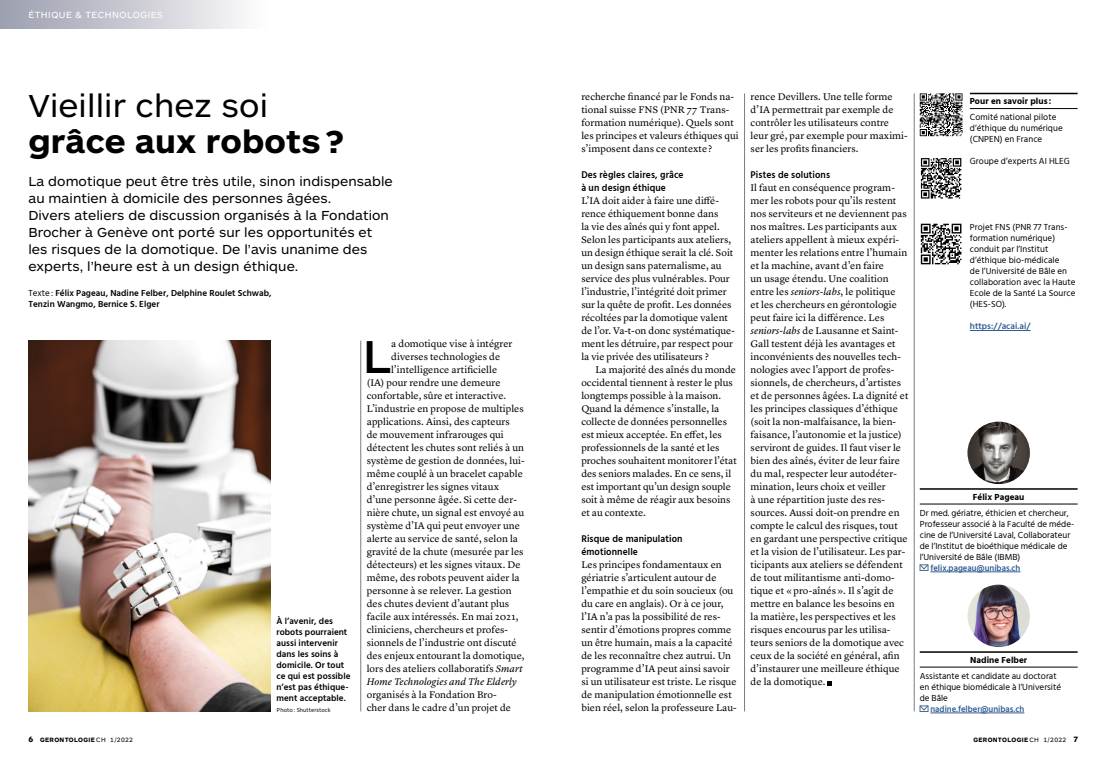
<style>
.page{position:relative;width:1106px;height:766px;background:#fff}
.page>*{position:absolute;margin:0;border:0;box-sizing:border-box;transform-origin:0 0}
.t1{font:500 47.9px "ARS Maquette Pro";color:#000}
.t2{font:33px "ARS Maquette Pro";letter-spacing:.005em;color:#000}
.t3{font:700 33px "ARS Maquette Pro";letter-spacing:.005em;color:#000}
.t4{font:13.6px/17px "ARS Maquette Pro";letter-spacing:.005em;color:#000}
.t5{font:10px/13px "Lyon Text";letter-spacing:.005em;color:#000}
.t6{font:600 10px/13px "Hind Siliguri";letter-spacing:.01em;color:#000;scale:.95 1}
.t7{font:italic 10px "Lyon Text";color:#000}
.t8{font:9.2px "ARS Maquette Pro";letter-spacing:.05em;color:#fff}
.t9{font:9px/11px "Hind Siliguri";color:#000}
.t10{font:600 9px/11px "Hind Siliguri";letter-spacing:.005em;color:#000}
.t11{font:600 9px "Hind Siliguri";color:#325d95;scale:.95 1}
.t12{font:700 9px "Hind Siliguri";letter-spacing:.005em;color:#000}
.t13{font:600 9px "Hind Siliguri";color:#325d95}
.t14{font:700 6.5px "ARS Maquette Pro";letter-spacing:.05em;color:#000}
.t15{font:6px "Hind Siliguri";letter-spacing:.015em;color:#000}
.s1{font-weight:400}
.s2{font-style:italic}
.s3{font-size:8px}
</style>
<div class="page">
<div style="left:0;top:0;width:269px;height:28px;background:linear-gradient(to right,#9a9dae,#fefdfe)"></div>
<svg style="left:827px;top:681px;width:4px;height:4px"></svg>
<hr style="left:969px;top:93px;width:108px;height:1px;background:#000">
<hr style="left:969px;top:108px;width:108px;height:1px;background:#000">
<hr style="left:969px;top:330px;width:61px;height:1px;background:#325d95">
<svg style="left:920px;top:158px;width:42px;height:41px"></svg>
<svg style="left:921px;top:158px;width:40px;height:40px"></svg>
<svg style="left:920px;top:223px;width:42px;height:42px"></svg>
<svg style="left:920px;top:224px;width:41px;height:40px"></svg>
<img style="left:967px;top:584px;width:62px;height:63px;border-radius:31px">
<img style="left:967px;top:421px;width:62px;height:63px;border-radius:31px">
<hr style="left:919px;top:488px;width:158px;height:1px;background:#000">
<hr style="left:919px;top:503px;width:158px;height:1px;background:#000">
<hr style="left:930px;top:571px;width:90px;height:1px;background:#325d95">
<svg style="left:919px;top:564px;width:9px;height:5px"></svg>
<hr style="left:919px;top:651px;width:158px;height:1px;background:#000">
<hr style="left:919px;top:666px;width:158px;height:1px;background:#000">
<hr style="left:930px;top:712px;width:94px;height:1px;background:#325d95">
<svg style="left:919px;top:705px;width:9px;height:5px"></svg>
<hr style="left:744px;top:93px;width:1px;height:618px;background:#807c7a">
<hr style="left:360px;top:340px;width:1px;height:371px;background:#807c7a">
<hr style="left:914px;top:93px;width:1px;height:618px;background:#807c7a">
<img style="left:28px;top:340px;width:243px;height:371px">
<svg style="left:919px;top:93px;width:43px;height:43px"></svg>
<p class="t8" style="left:28px;top:9px;width:136px">ÉTHIQUE &amp; TECHNOLOGIES</p>
<h2 class="t2" style="left:28px;top:84px;width:241px">Vieillir chez soi</h2>
<h2 class="t3" style="left:28px;top:120px;width:317px">grâce aux robots?</h2>
<p class="t4" style="left:28px;top:172px;width:366px">La domotique peut être très utile, sinon indispensable au maintien à domicile des personnes âgées.<br>Divers ateliers de discussion organisés à la Fondation Brocher à Genève ont porté sur les opportunités et les risques de la domotique. De l’avis unanime des experts, l’heure est à un design éthique.</p>
<p class="t10" style="left:28px;top:287px;width:245px"><span class="s1">Texte :</span> Félix Pageau, Nadine Felber, Delphine Roulet Schwab,<br>Tenzin Wangmo, Bernice S. Elger</p>
<h1 class="t1" style="left:363px;top:325px;width:30px">L</h1>
<p class="t5" style="left:391px;top:336px;width:123px">a domotique vise à intégrer</p>
<p class="t5" style="left:391px;top:349px;width:111px">diverses technologies de</p>
<p class="t5" style="left:391px;top:362px;width:108px">l’intelligence artificielle</p>
<p class="t5" style="left:367px;top:375px;width:135px">(IA) pour rendre une demeure</p>
<p class="t5" style="left:367px;top:388px;width:141px">confortable, sûre et interactive.</p>
<p class="t5" style="left:367px;top:401px;width:158px">L’industrie en propose de multiples</p>
<p class="t5" style="left:367px;top:414px;width:144px">applications. Ainsi, des capteurs</p>
<p class="t5" style="left:367px;top:427px;width:138px">de mouvement infrarouges qui</p>
<p class="t5" style="left:367px;top:440px;width:159px">détectent les chutes sont reliés à un</p>
<p class="t5" style="left:367px;top:453px;width:159px">système de gestion de données, lui-</p>
<p class="t5" style="left:367px;top:466px;width:158px">même couplé à un bracelet capable</p>
<p class="t5" style="left:367px;top:479px;width:134px">d’enregistrer les signes vitaux</p>
<p class="t5" style="left:367px;top:492px;width:152px">d’une personne âgée. Si cette der-</p>
<p class="t5" style="left:367px;top:505px;width:159px">nière chute, un signal est envoyé au</p>
<p class="t5" style="left:367px;top:518px;width:155px">système d’IA qui peut envoyer une</p>
<p class="t5" style="left:367px;top:531px;width:153px">alerte au service de santé, selon la</p>
<p class="t5" style="left:367px;top:544px;width:158px">gravité de la chute (mesurée par les</p>
<p class="t5" style="left:367px;top:557px;width:155px">détecteurs) et les signes vitaux. De</p>
<p class="t5" style="left:367px;top:570px;width:154px">même, des robots peuvent aider la</p>
<p class="t5" style="left:367px;top:583px;width:146px">personne à se relever. La gestion</p>
<p class="t5" style="left:367px;top:596px;width:144px">des chutes devient d’autant plus</p>
<p class="t5" style="left:367px;top:609px;width:153px">facile aux intéressés. En mai 2021,</p>
<p class="t5" style="left:367px;top:622px;width:143px">cliniciens, chercheurs et profes-</p>
<p class="t5" style="left:367px;top:635px;width:151px">sionnels de l’industrie ont discuté</p>
<p class="t5" style="left:367px;top:648px;width:159px">des enjeux entourant la domotique,</p>
<p class="t5" style="left:367px;top:661px;width:158px">lors des ateliers collaboratifs <span class="s2">Smart</span></p>
<p class="t7" style="left:367px;top:674px;width:151px">Home Technologies and The Elderly</p>
<p class="t5" style="left:367px;top:687px;width:146px">organisés à la Fondation Bro&shy;cher dans le cadre d’un projet de</p>
<p class="t10" style="left:276px;top:615px;width:76px">À l’avenir, des robots pourraient aussi intervenir dans les soins à domicile. Or tout ce qui est possible n’est pas éthique&shy;ment acceptable.</p>
<p class="t15" style="left:277px;top:705px;width:55px">Photo : Shutterstock</p>
<p class="t5" style="left:581px;top:89px;width:159px">recherche financé par le Fonds na&shy;tional suisse FNS (PNR 77 Trans&shy;formation numérique). Quels sont les principes et valeurs éthiques qui s’imposent dans ce contexte ?</p>
<p class="t6" style="left:581px;top:168px;width:109px">Des règles claires, grâce à un design éthique</p>
<p class="t5" style="left:581px;top:193px;width:155px">L’IA doit aider à faire une diffé&shy;rence éthiquement bonne dans<br>la vie des aînés qui y font appel.<br>Selon les participants aux ateliers, un design éthique serait la clé. Soit un design sans paternalisme, au service des plus vulnérables. Pour l’industrie, l’intégrité doit primer sur la quête de profit. Les données récoltées par la domotique valent de l’or. Va-t-on donc systématique&shy;ment les détruire, par respect pour la vie privée des utilisateurs ?</p>
<p class="t5" style="left:581px;top:362px;width:157px;text-indent:14px">La majorité des aînés du monde occidental tiennent à rester le plus longtemps possible à la maison.<br>Quand la démence s’installe, la collecte de données personnelles est mieux acceptée. En effet, les professionnels de la santé et les proches souhaitent monitorer l’état des seniors malades. En ce sens, il est important qu’un design souple soit à même de réagir aux besoins et au contexte.</p>
<p class="t6" style="left:581px;top:532px;width:108px">Risque de manipulation émotionnelle</p>
<p class="t5" style="left:581px;top:557px;width:157px">Les principes fondamentaux en gériatrie s’articulent autour de l’empathie et du soin soucieux (ou du care en anglais). Or à ce jour, l’IA n’a pas la possibilité de res&shy;sentir d’émotions propres comme un être humain, mais a la capacité de les reconnaître chez autrui. Un programme d’IA peut ainsi savoir si un utilisateur est triste. Le risque de manipulation émotionnelle est bien réel, selon la professeure Lau-</p>
<p class="t5" style="left:750px;top:89px;width:159px">rence Devillers. Une telle forme d’IA permettrait par exemple de contrôler les utilisateurs contre leur gré, par exemple pour maximi&shy;ser les profits financiers.</p>
<p class="t6" style="left:750px;top:168px;width:85px">Pistes de solutions</p>
<p class="t5" style="left:750px;top:180px;width:159px">Il faut en conséquence program&shy;mer les robots pour qu’ils restent nos serviteurs et ne deviennent pas nos maîtres. Les participants aux ateliers appellent à mieux expéri&shy;menter les relations entre l’humain et la machine, avant d’en faire<br>un usage étendu. Une coalition entre les <span class="s2">seniors-labs</span>, le politique<br>et les chercheurs en gérontologie peut faire ici la différence. Les <span class="s2">seniors-labs</span> de Lausanne et Saint-Gall testent déjà les avantages et inconvénients des nouvelles tech&shy;nologies avec l’apport de profes&shy;sionnels, de chercheurs, d’artistes et de personnes âgées. La dignité et les principes classiques d’éthique (soit la non-malfaisance, la bien&shy;faisance, l’autonomie et la justice) serviront de guides. Il faut viser le bien des aînés, éviter de leur faire du mal, respecter leur autodéter&shy;mination, leurs choix et veiller<br>à une répartition juste des res&shy;sources. Aussi doit-on prendre en compte le calcul des risques, tout en gardant une perspective critique et la vision de l’utilisateur. Les par&shy;ticipants aux ateliers se défendent de tout militantisme anti-domo&shy;tique et « pro-aînés ». Il s’agit de mettre en balance les besoins en<br>la matière, les perspectives et les risques encourus par les utilisa&shy;teurs seniors de la domotique avec ceux de la société en général, afin d’instaurer une meilleure éthique de la domotique.</p>
<p class="t12" style="left:969px;top:94px;width:83px">Pour en savoir plus :</p>
<p class="t9" style="left:969px;top:112px;width:94px">Comité national pilote d’éthique du numérique (CNPEN) en France</p>
<p class="t9" style="left:969px;top:156px;width:101px">Groupe d’experts AI HLEG</p>
<p class="t9" style="left:969px;top:222px;width:107px">Projet FNS (PNR 77 Trans&shy;formation numérique) conduit par l’Institut d’éthique bio-médicale<br>de l’Université de Bâle en collaboration avec la Haute<br>Ecole de la Santé La Source (HES-SO).</p>
<p class="t13" style="left:969px;top:319px;width:62px">https://acai.ai/</p>
<p class="t12" style="left:973px;top:489px;width:53px">Félix Pageau</p>
<p class="t9" style="left:919px;top:507px;width:156px">Dr med. gériatre, éthicien et chercheur, Professeur associé à la Faculté de méde&shy;cine de l’Université Laval, Collaborateur de l’Institut de bioéthique médicale de l’Université de Bâle (IBMB)</p>
<p class="t11" style="left:930px;top:561px;width:96px">felix.pageau@unibas.ch</p>
<p class="t12" style="left:970px;top:652px;width:59px">Nadine Felber</p>
<p class="t9" style="left:919px;top:670px;width:143px">Assistante et candidate au doctorat en éthique biomédicale à l’Université de Bâle</p>
<p class="t11" style="left:930px;top:701px;width:100px">nadine.felber@unibas.ch</p>
<p class="t14" style="left:28px;top:734px;width:106px"><span class="s3">6</span> GERONTOLOGIE <span class="s1">CH 1/2022</span></p>
<p class="t14" style="left:973px;top:734px;width:106px">GERONTOLOGIE <span class="s1">CH 1/2022</span> <span class="s3">7</span></p>
</div>
